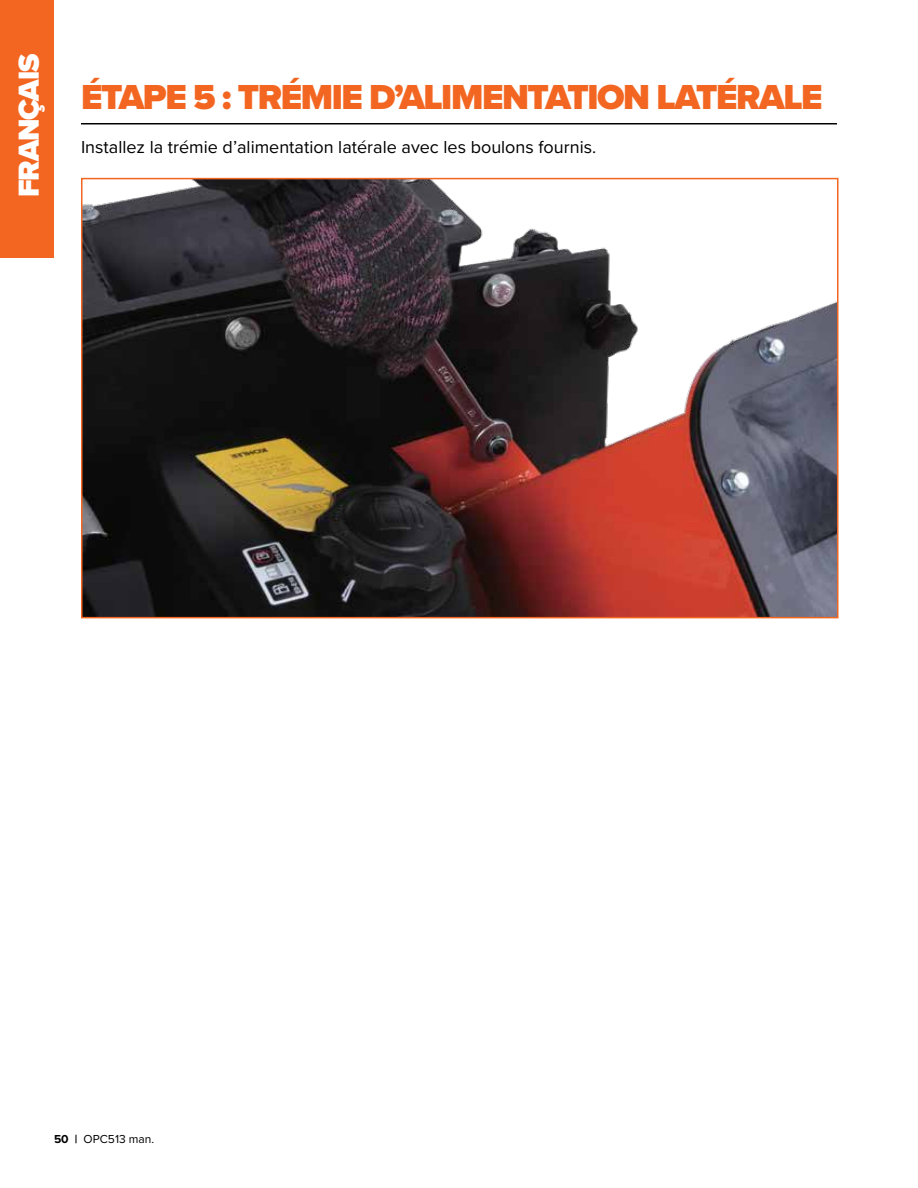
<style>
.page{position:relative;width:918px;height:1188px;background:#fff}
.page>*{position:absolute;margin:0;border:0;box-sizing:border-box;transform-origin:0 0}
.Header__L{font:900 36px "Proxima Nova";letter-spacing:-.04em;color:#f36621}
.t1{font:900 30px "Proxima Nova";letter-spacing:-.04em;color:#fff}
.Paragraph{font:18px "Proxima Nova";color:#000001}
.t2{font:12px "Proxima Nova";color:#000001}
.s1{font-weight:700}
</style>
<div class="page">
<hr style="left:81px;top:123px;width:756px;height:1px;background:#000001">
<img style="left:84px;top:181px;width:751px;height:434px">
<div style="left:81px;top:178px;width:757px;height:440px;border:2px solid #f36621"></div>
<div style="left:0;top:0;width:54px;height:258px;background:#f36621"></div>
<h2 class="t1" style="left:6px;top:197px;width:145px;rotate:-90deg">FRANÇAIS</h2>
<p class="Header__L" style="left:81px;top:71px;width:743px">ÉTAPE 5 : TRÉMIE D’ALIMENTATION LATÉRALE</p>
<p class="Paragraph" style="left:81px;top:133px;width:517px">Installez la trémie d’alimentation latérale avec les boulons fournis.</p>
<p class="t2" style="left:54px;top:1131px;width:102px"><span class="s1">50 |</span> OPC513 man.</p>
</div>
